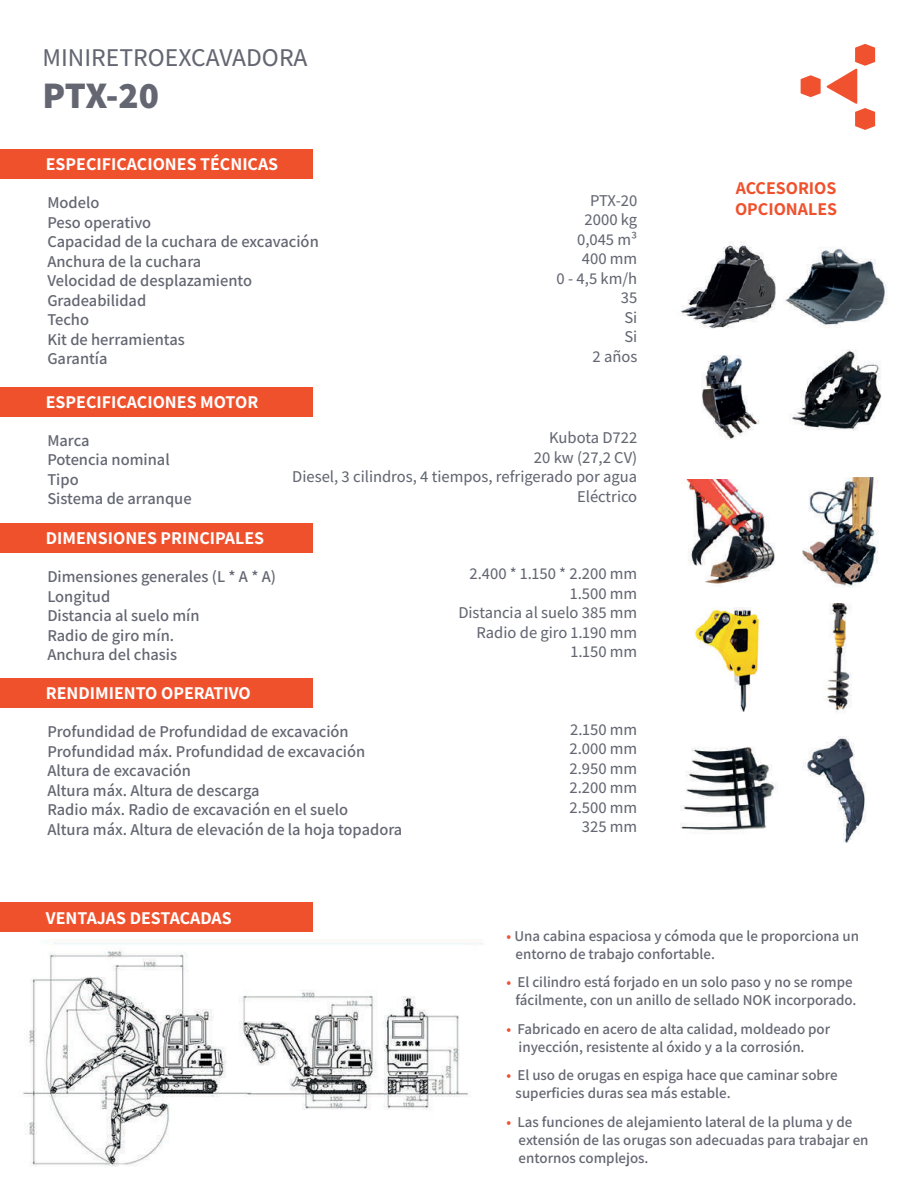
<style>
.page{position:relative;width:918px;height:1188px;background:#fff}
.page>*{position:absolute;margin:0;border:0;box-sizing:border-box;transform-origin:0 0}
.t1{font:800 37.5px "Assistant";color:#646772}
.t2{font:500 25.5px "Assistant";color:#646772}
.t3{font:700 18px "Assistant";color:#fff}
.t4{font:700 18px/21.6px "Assistant";color:#f0512d}
.t5{font:600 16.5px/19.5px "Assistant";color:#646772}
.t6{font:500 16.5px/19.5px "Assistant";color:#646772;text-align:right}
.t7{font:600 15px/18px "Assistant";color:#646772}
.s1{color:#f05130}
</style>
<div class="page">
<svg style="left:801px;top:75px;width:20px;height:22px"></svg>
<svg style="left:827px;top:44px;width:48px;height:86px"></svg>
<div style="left:0;top:150px;width:313px;height:29px;background:#f0512d"></div>
<div style="left:0;top:387px;width:313px;height:29px;background:#f0512d"></div>
<div style="left:0;top:523px;width:313px;height:30px;background:#f0512d"></div>
<div style="left:0;top:679px;width:313px;height:29px;background:#f0512d"></div>
<div style="left:0;top:903px;width:313px;height:29px;background:#f0512d"></div>
<img style="left:22px;top:939px;width:461px;height:228px">
<img style="left:680px;top:242px;width:96px;height:87px">
<img style="left:680px;top:747px;width:96px;height:83px">
<img style="left:694px;top:608px;width:66px;height:104px">
<img style="left:785px;top:248px;width:102px;height:80px">
<img style="left:803px;top:737px;width:63px;height:106px">
<img style="left:826px;top:604px;width:26px;height:108px">
<img style="left:789px;top:350px;width:93px;height:81px">
<img style="left:802px;top:478px;width:77px;height:110px">
<img style="left:684px;top:479px;width:91px;height:105px">
<img style="left:702px;top:355px;width:58px;height:85px">
<h2 class="t2" style="left:43px;top:40px;width:266px">MINIRETROEXCAVADORA</h2>
<h1 class="t1" style="left:43px;top:70px;width:118px">PTX-20</h1>
<p class="t3" style="left:46px;top:152px;width:234px">ESPECIFICACIONES TÉCNICAS</p>
<p class="t5" style="left:47px;top:192px;width:273px">Modelo<br>Peso operativo<br>Capacidad de la cuchara de excavación<br>Anchura de la cuchara<br>Velocidad de desplazamiento<br>Gradeabilidad<br>Techo<br>Kit de herramientas<br>Garantía</p>
<p class="t6" style="left:557px;top:189px;width:82px">PTX-20<br>2000 kg<br>0,045 m³<br>400 mm<br>0 - 4,5 km/h<br>35<br>Si<br>Si<br>2 años</p>
<p class="t3" style="left:46px;top:390px;width:214px">ESPECIFICACIONES MOTOR</p>
<p class="t5" style="left:47px;top:430px;width:146px">Marca<br>Potencia nominal<br>Tipo<br>Sistema de arranque</p>
<p class="t6" style="left:292px;top:427px;width:347px">Kubota D722<br>20 kw (27,2 CV)<br>Diesel, 3 cilindros, 4 tiempos, refrigerado por agua<br>Eléctrico</p>
<p class="t3" style="left:46px;top:526px;width:220px">DIMENSIONES PRINCIPALES</p>
<p class="t5" style="left:47px;top:566px;width:230px">Dimensiones generales (L * A * A)<br>Longitud<br>Distancia al suelo mín<br>Radio de giro mín.<br>Anchura del chasis</p>
<p class="t6" style="left:458px;top:563px;width:180px">2.400 * 1.150 * 2.200 mm<br>1.500 mm<br>Distancia al suelo 385 mm<br>Radio de giro 1.190 mm<br>1.150 mm</p>
<p class="t3" style="left:46px;top:681px;width:207px">RENDIMIENTO OPERATIVO</p>
<p class="t5" style="left:47px;top:721px;width:357px">Profundidad de Profundidad de excavación Profundidad máx. Profundidad de excavación Altura de excavación<br>Altura máx. Altura de descarga<br>Radio máx. Radio de excavación en el suelo<br>Altura máx. Altura de elevación de la hoja topadora</p>
<p class="t6" style="left:569px;top:719px;width:69px">2.150 mm<br>2.000 mm<br>2.950 mm<br>2.200 mm<br>2.500 mm<br>325 mm</p>
<p class="t3" style="left:46px;top:905px;width:187px">VENTAJAS DESTACADAS</p>
<p class="t4" style="left:735px;top:176px;width:104px">ACCESORIOS<br>OPCIONALES</p>
<p class="t7" style="left:516px;top:926px;width:345px;text-indent:-9px"><span class="s1">•</span> Una cabina espaciosa y cómoda que le proporciona un entorno de trabajo confortable.</p>
<p class="t7" style="left:507px;top:972px;width:351px;text-align:right"><span class="s1">•</span> El cilindro está forjado en un solo paso y no se rompe fácilmente, con un anillo de sellado NOK incorporado.</p>
<p class="t7" style="left:519px;top:1019px;width:313px;text-indent:-12px"><span class="s1">•</span> Fabricado en acero de alta calidad, moldeado por inyección, resistente al óxido y a la corrosión.</p>
<p class="t7" style="left:516px;top:1066px;width:324px;text-indent:-9px"><span class="s1">•</span> El uso de orugas en espiga hace que caminar sobre superficies duras sea más estable.</p>
<p class="t7" style="left:519px;top:1112px;width:351px;text-indent:-12px"><span class="s1">•</span> Las funciones de alejamiento lateral de la pluma y de extensión de las orugas son adecuadas para trabajar en entornos complejos.</p>
</div>
